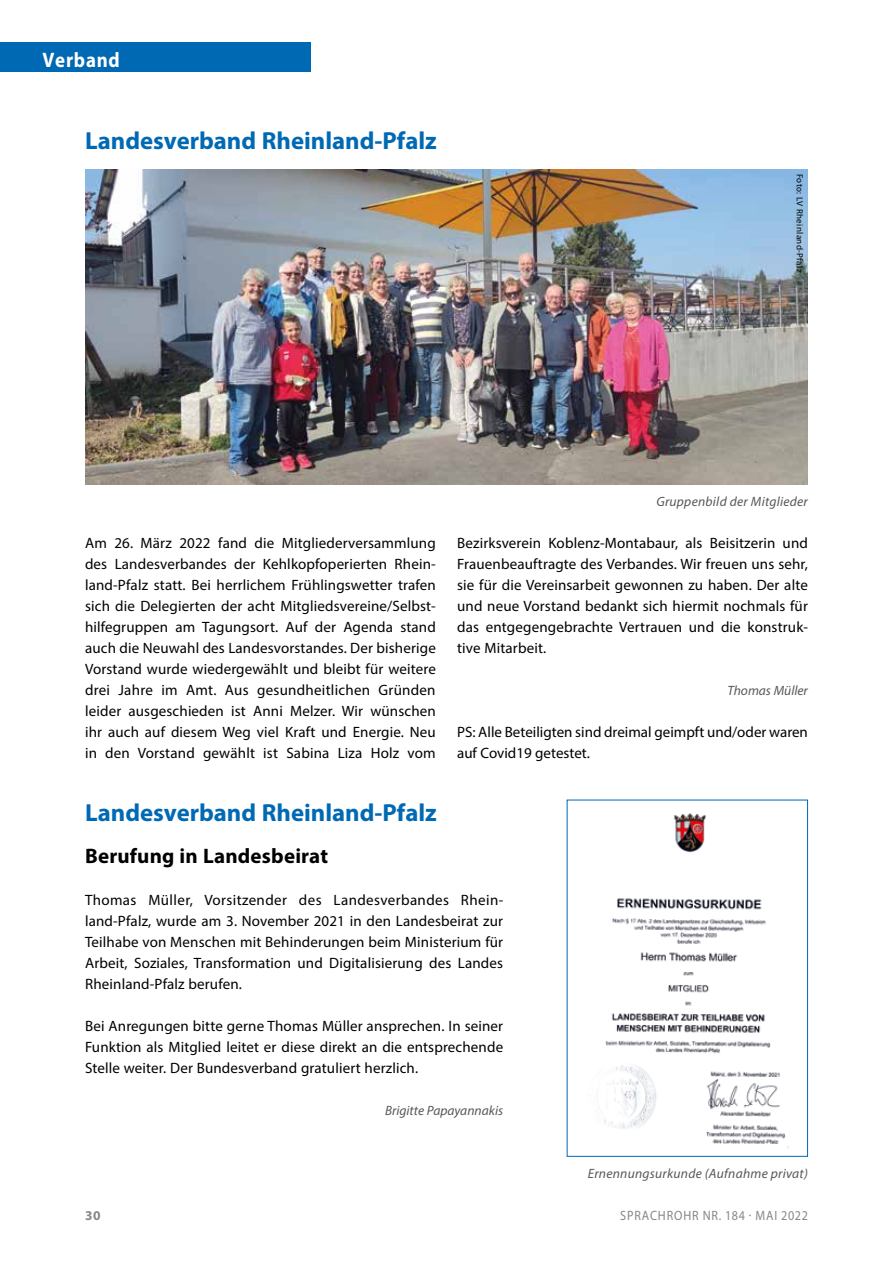
<style>
.page{position:relative;width:893px;height:1263px;background:#fff}
.page>*{position:absolute;margin:0;border:0;box-sizing:border-box;transform-origin:0 0}
.t1{font:700 24.75px "Myriad Pro";color:#0069b4}
.t2{font:700 21px "Myriad Pro";letter-spacing:.01em;color:#000}
.t3{font:700 21px "Myriad Pro";letter-spacing:.04em;color:#fff;scale:.9 1}
.t4{font:15px/21px "Myriad Pro";letter-spacing:.01em;color:#000;text-align:justify}
.t5{font:italic 13.5px "Myriad Pro";letter-spacing:.02em;color:#575756}
.t6{font:italic 13.5px "Myriad Pro";color:#575756}
.t7{font:13.5px "Myriad Pro";letter-spacing:.07em;color:#878787;scale:.9 1}
.t8{font:700 13.5px "Myriad Pro";color:#878787}
.t9{font:9px "Myriad Pro";letter-spacing:.04em;color:#000}
</style>
<div class="page">
<div style="left:0;top:43px;width:310px;height:29px;background:#0069b4"></div>
<img style="left:85px;top:170px;width:723px;height:315px">
<img style="left:604px;top:813px;width:185px;height:335px">
<div style="left:567px;top:800px;width:241px;height:357px;border:1px solid #0069b4"></div>
<h2 class="t3" style="left:43px;top:46px;width:87px">Verband</h2>
<h1 class="t1" style="left:85px;top:124px;width:353px">Landesverband Rheinland-Pfalz</h1>
<p class="t9" style="left:805px;top:174px;width:100px;rotate:90deg">Foto: LV Rheinland-Pfalz</p>
<p class="t5" style="left:656px;top:493px;width:153px">Gruppenbild der Mitglieder</p>
<p class="t4" style="left:85px;top:532px;width:352px">Am 26. März 2022 fand die Mitgliederversammlung des Landesverbandes der Kehlkopfoperierten Rhein&shy;land-Pfalz statt. Bei herrlichem Frühlingswetter trafen sich die Delegierten der acht Mitgliedsvereine/Selbst&shy;hilfegruppen am Tagungsort. Auf der Agenda stand auch die Neuwahl des Landesvorstandes. Der bisherige Vorstand wurde wiedergewählt und bleibt für weitere drei Jahre im Amt. Aus gesundheitlichen Gründen leider ausgeschieden ist Anni Melzer. Wir wünschen ihr auch auf diesem Weg viel Kraft und Energie. Neu in den Vorstand gewählt ist Sabina Liza Holz vom</p>
<p class="t4" style="left:457px;top:532px;width:352px">Bezirksverein Koblenz-Montabaur, als Beisitzerin und Frauenbeauftragte des Verbandes. Wir freuen uns sehr, sie für die Vereinsarbeit gewonnen zu haben. Der alte und neue Vorstand bedankt sich hiermit nochmals für das entgegengebrachte Vertrauen und die konstruk&shy;tive Mitarbeit.</p>
<p class="t6" style="left:727px;top:682px;width:82px">Thomas Müller</p>
<p class="t4" style="left:457px;top:721px;width:352px">PS: Alle Beteiligten sind dreimal geimpft und/oder waren auf Covid19 getestet.</p>
<h1 class="t1" style="left:85px;top:796px;width:353px">Landesverband Rheinland-Pfalz</h1>
<h2 class="t2" style="left:85px;top:842px;width:245px">Berufung in Landesbeirat</h2>
<p class="t4" style="left:85px;top:889px;width:420px">Thomas Müller, Vorsitzender des Landesverbandes Rhein&shy;land-Pfalz, wurde am 3. November 2021 in den Landesbeirat zur Teilhabe von Menschen mit Behinderungen beim Ministerium für Arbeit, Soziales, Transformation und Digitalisierung des Landes Rheinland-Pfalz berufen.</p>
<p class="t4" style="left:85px;top:1015px;width:420px">Bei Anregungen bitte gerne Thomas Müller ansprechen. In seiner Funktion als Mitglied leitet er diese direkt an die entsprechende Stelle weiter. Der Bundesverband gratuliert herzlich.</p>
<p class="t6" style="left:385px;top:1102px;width:120px">Brigitte Papayannakis</p>
<p class="t5" style="left:588px;top:1165px;width:222px">Ernennungsurkunde (Aufnahme privat)</p>
<p class="t8" style="left:85px;top:1206px;width:17px">30</p>
<p class="t7" style="left:620px;top:1207px;width:210px">SPRACHROHR NR. 184 · MAI 2022</p>
</div>
